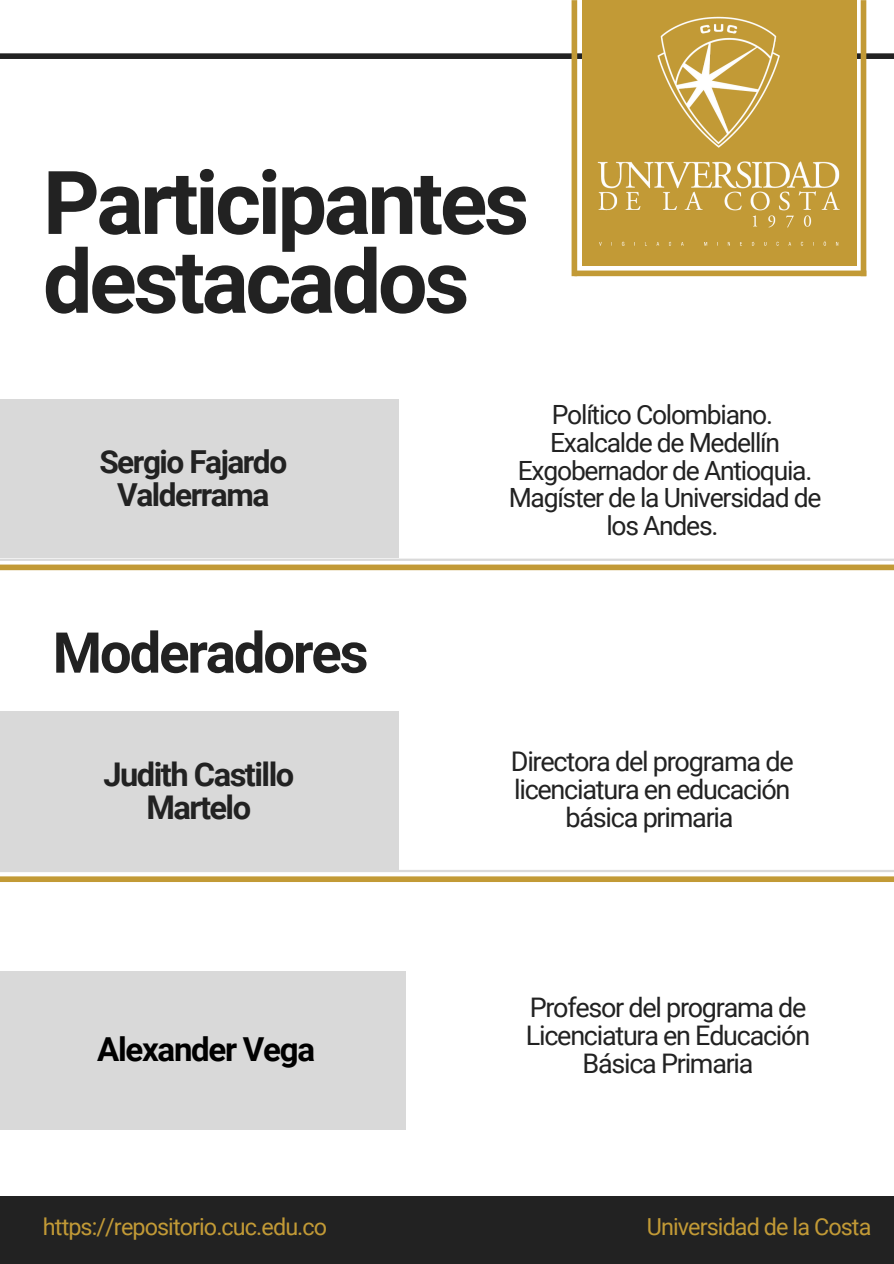
<style>
.page{position:relative;width:894px;height:1264px;background:#fff}
.page>*{position:absolute;margin:0;border:0;box-sizing:border-box;transform-origin:0 0}
.t1{font:700 88.05px/78.8px "Roboto";letter-spacing:-.04em;color:#222}
.t2{font:700 56.4px "Roboto";letter-spacing:-.04em;color:#222}
.t3{font:700 33px "Roboto";letter-spacing:-.04em;color:#000}
.t4{font:700 32.7px/33.8px "Roboto";letter-spacing:-.045em;color:#222;text-align:center}
.t5{font:700 31.65px "Roboto";letter-spacing:-.045em;color:#222}
.t6{font:27px/27.9px "Roboto";letter-spacing:-.045em;color:#222;text-align:center}
.t7{font:26.55px/27.8px "Roboto";letter-spacing:-.045em;color:#222;text-align:center}
.t8{font:23.4px "Roboto";letter-spacing:-.04em;color:#c29a36}
</style>
<div class="page">
<div style="left:0;top:53px;width:893px;height:6px;background:#222"></div>
<div style="left:581px;top:0;width:275px;height:266px;background:#c29a36"></div>
<div style="left:571px;top:0;width:6px;height:276px;background:#c29a36"></div>
<div style="left:574px;top:270px;width:292px;height:6px;background:#c29a36"></div>
<img style="left:597px;top:16px;width:243px;height:230px">
<div style="left:860px;top:0;width:6px;height:276px;background:#c29a36"></div>
<div style="left:0;top:1196px;width:893px;height:67px;background:#222"></div>
<div style="left:0;top:399px;width:398px;height:159px;background:#d9d9d9"></div>
<hr style="left:0;top:558px;width:893px;height:3px;background:#d9d9d9">
<div style="left:0;top:564px;width:893px;height:6px;background:#c29a36"></div>
<div style="left:0;top:710px;width:398px;height:159px;background:#d9d9d9"></div>
<hr style="left:0;top:869px;width:893px;height:3px;background:#d9d9d9">
<div style="left:0;top:876px;width:893px;height:6px;background:#c29a36"></div>
<div style="left:0;top:970px;width:405px;height:159px;background:#d9d9d9"></div>
<p class="t1" style="left:43px;top:164px;width:487px">Participantes destacados</p>
<p class="t5" style="left:99px;top:444px;width:189px">Sergio Fajardo</p>
<p class="t5" style="left:117px;top:477px;width:154px">Valderrama</p>
<p class="t2" style="left:53px;top:620px;width:317px">Moderadores</p>
<p class="t4" style="left:103px;top:757px;width:192px">Judith Castillo<br>Martelo</p>
<p class="t3" style="left:97px;top:1030px;width:219px">Alexander Vega</p>
<p class="t7" style="left:551px;top:401px;width:223px">Político Colombiano.</p>
<p class="t7" style="left:517px;top:429px;width:296px">Exalcalde de Medellín<br>Exgobernador de Antioquia.</p>
<p class="t7" style="left:508px;top:484px;width:314px">Magíster de la Universidad de los Andes.</p>
<p class="t6" style="left:510px;top:747px;width:284px">Directora del programa de licenciatura en educación básica primaria</p>
<p class="t6" style="left:526px;top:993px;width:286px">Profesor del programa de<br>Licenciatura en Educación<br>Básica Primaria</p>
<p class="t8" style="left:43px;top:1213px;width:286px">https://repositorio.cuc.edu.co</p>
<p class="t8" style="left:646px;top:1213px;width:226px">Universidad de la Costa</p>
</div>
